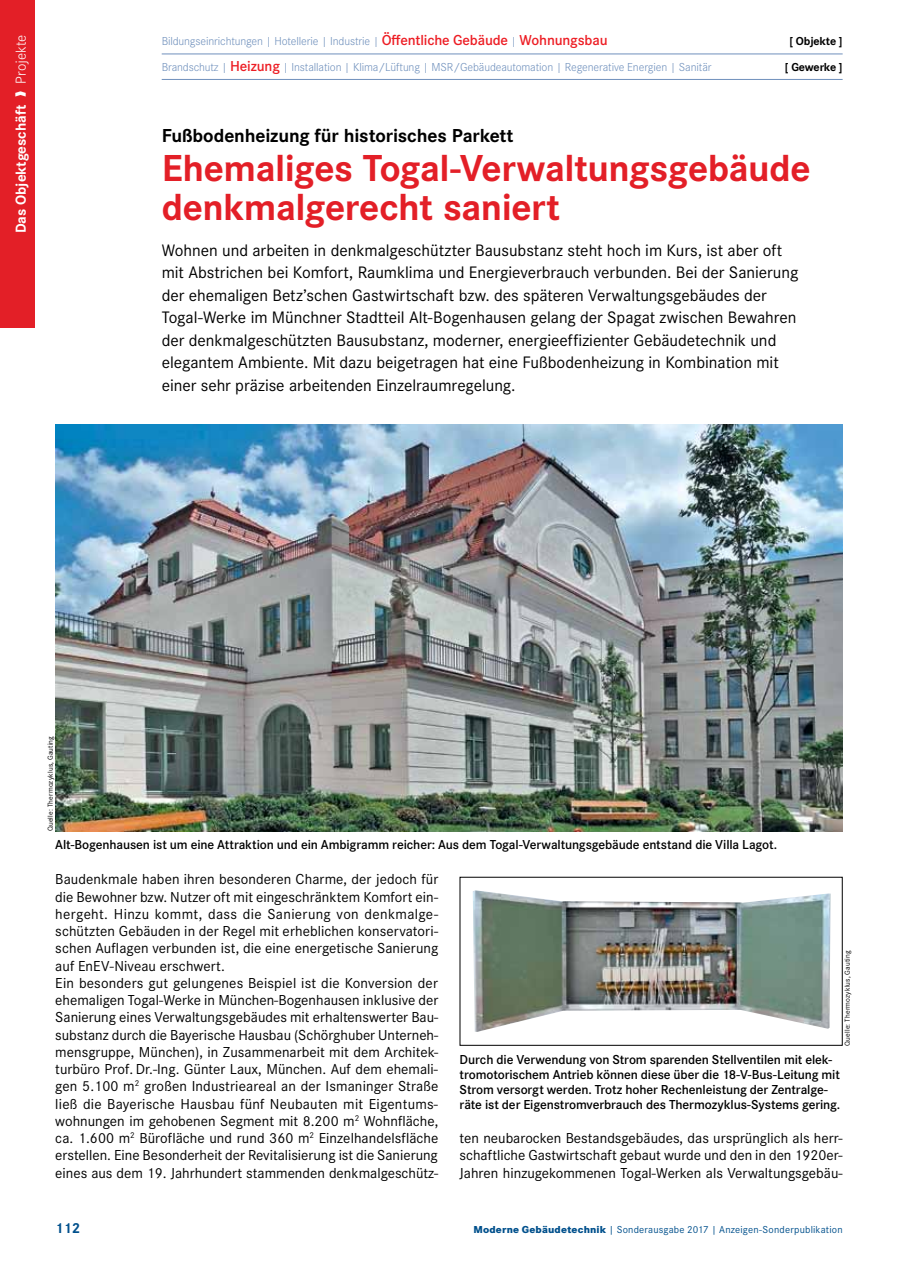
<style>
.page{position:relative;width:915px;height:1263px;background:#fff}
.page>*{position:absolute;margin:0;border:0;box-sizing:border-box;transform-origin:0 0}
.t1{font:700 39px/39px "Corporate S";letter-spacing:-.01em;color:#e31f27}
.t2{font:700 19.5px "Corporate S";letter-spacing:-.005em;color:#000}
.t3{font:17.25px/22.5px "Corporate S";color:#000}
.t4{font:15px/17.2px "Corporate S";color:#000}
.t5{font:700 15px "Corporate S";color:#fff}
.t6{font:700 15px "Corporate S";color:#00508c}
.t7{font:600 13.5px/15px "Corporate S";letter-spacing:-.01em;color:#000}
.t8{font:300 12px "Corporate S";letter-spacing:-.01em;color:#6f90bc}
.t9{font:700 12px "Corporate S";letter-spacing:-.01em;color:#000}
.t10{font:10.5px "Corporate S";letter-spacing:.015em;color:#00508c}
.t11{font:7.5px "Corporate S";letter-spacing:.02em;color:#000}
.s1{font-weight:300}
.s2{font-weight:600;font-size:15px;color:#ed1d24}
.s3{font-weight:800}
</style>
<div class="page">
<div style="left:0;top:0;width:34px;height:327px;background:#e31f27"></div>
<hr style="left:162px;top:54px;width:680px;height:1px;background:#6f90bc">
<hr style="left:162px;top:79px;width:680px;height:1px;background:#6f90bc">
<img style="left:55px;top:424px;width:787px;height:407px">
<img style="left:473px;top:890px;width:357px;height:142px">
<div style="left:459px;top:877px;width:383px;height:169px;border:1px solid #000"></div>
<p class="t5" style="left:10px;top:233px;width:200px;rotate:-90deg">Das Objektgeschäft ❱ <span class="s1">Projekte</span></p>
<p class="t8" style="left:162px;top:33px;width:447px">Bildungseinrichtungen | Hotellerie | Industrie | <span class="s2">Öffentliche Gebäude</span> | <span class="s2">Wohnungsbau</span></p>
<p class="t9" style="left:789px;top:33px;width:55px">[ Objekte ]</p>
<p class="t8" style="left:162px;top:59px;width:551px">Brandschutz | <span class="s2">Heizung</span> | Installation | Klima/Lüftung | MSR/Gebäudeautomation | Regenerative Energien | Sanitär</p>
<p class="t9" style="left:784px;top:58px;width:59px">[ Gewerke ]</p>
<h2 class="t2" style="left:162px;top:122px;width:353px">Fußbodenheizung für historisches Parkett</h2>
<h1 class="t1" style="left:162px;top:148px;width:650px">Ehemaliges Togal-Verwaltungsgebäude denkmalgerecht saniert</h1>
<p class="t3" style="left:162px;top:238px;width:638px">Wohnen und arbeiten in denkmalgeschützter Bausubstanz steht hoch im Kurs, ist aber oft mit Abstrichen bei Komfort, Raumklima und Energieverbrauch verbunden. Bei der Sanierung der ehemaligen Betz’schen Gastwirtschaft bzw. des späteren Verwaltungsgebäudes der Togal-Werke im Münchner Stadtteil Alt-Bogenhausen gelang der Spagat zwischen Bewahren der denkmalgeschützten Bausubstanz, moderner, energieeffizienter Gebäudetechnik und elegantem Ambiente. Mit dazu beigetragen hat eine Fußbodenheizung in Kombination mit einer sehr präzise arbeitenden Einzelraumregelung.</p>
<p class="t11" style="left:45px;top:831px;width:97px;rotate:-90deg">Quelle: Thermozyklus, Gauting</p>
<p class="t7" style="left:55px;top:837px;width:723px">Alt-Bogenhausen ist um eine Attraktion und ein Ambigramm reicher: Aus dem Togal-Verwaltungsgebäude entstand die Villa Lagot.</p>
<p class="t4" style="left:55px;top:870px;width:384px">Baudenkmale haben ihren besonderen Charme, der jedoch für die Bewohner bzw. Nutzer oft mit eingeschränktem Komfort ein&shy;hergeht. Hinzu kommt, dass die Sanierung von denkmalge&shy;schützten Gebäuden in der Regel mit erheblichen konservatori&shy;schen Auflagen verbunden ist, die eine energetische Sanierung auf EnEV-Niveau erschwert.<br>Ein besonders gut gelungenes Beispiel ist die Konversion der ehemaligen Togal-Werke in München-Bogenhausen inklusive der Sanierung eines Verwaltungsgebäudes mit erhaltenswerter Bau&shy;substanz durch die Bayerische Hausbau (Schörghuber Unterneh&shy;mensgruppe, München), in Zusammenarbeit mit dem Architek&shy;turbüro Prof. Dr.-Ing. Günter Laux, München. Auf dem ehemali&shy;gen 5.100 m<sup>2</sup> großen Industrieareal an der Ismaninger Straße ließ die Bayerische Hausbau fünf Neubauten mit Eigentums&shy;wohnungen im gehobenen Segment mit 8.200 m<sup>2</sup> Wohnfläche, ca. 1.600 m<sup>2</sup> Bürofläche und rund 360 m<sup>2</sup> Einzelhandelsfläche erstellen. Eine Besonderheit der Revitalisierung ist die Sanierung eines aus dem 19. Jahrhundert stammenden denkmalgeschütz-</p>
<p class="t11" style="left:842px;top:1046px;width:97px;rotate:-90deg">Quelle: Thermozyklus, Gauting</p>
<p class="t7" style="left:459px;top:1051px;width:382px">Durch die Verwendung von Strom sparenden Stellventilen mit elek&shy;tromotorischem Antrieb können diese über die 18-V-Bus-Leitung mit Strom versorgt werden. Trotz hoher Rechenleistung der Zentralge&shy;räte ist der Eigenstromverbrauch des Thermozyklus-Systems gering.</p>
<p class="t4" style="left:459px;top:1129px;width:384px;text-align:justify">ten neubarocken Bestandsgebäudes, das ursprünglich als herr&shy;schaftliche Gastwirtschaft gebaut wurde und den in den 1920er-Jahren hinzugekommenen Togal-Werken als Verwaltungsgebäu-</p>
<p class="t6" style="left:55px;top:1218px;width:27px">112</p>
<p class="t10" style="left:473px;top:1223px;width:370px"><span class="s3">Moderne Gebäudetechnik</span> | Sonderausgabe 2017 | Anzeigen-Sonderpublikation</p>
</div>
